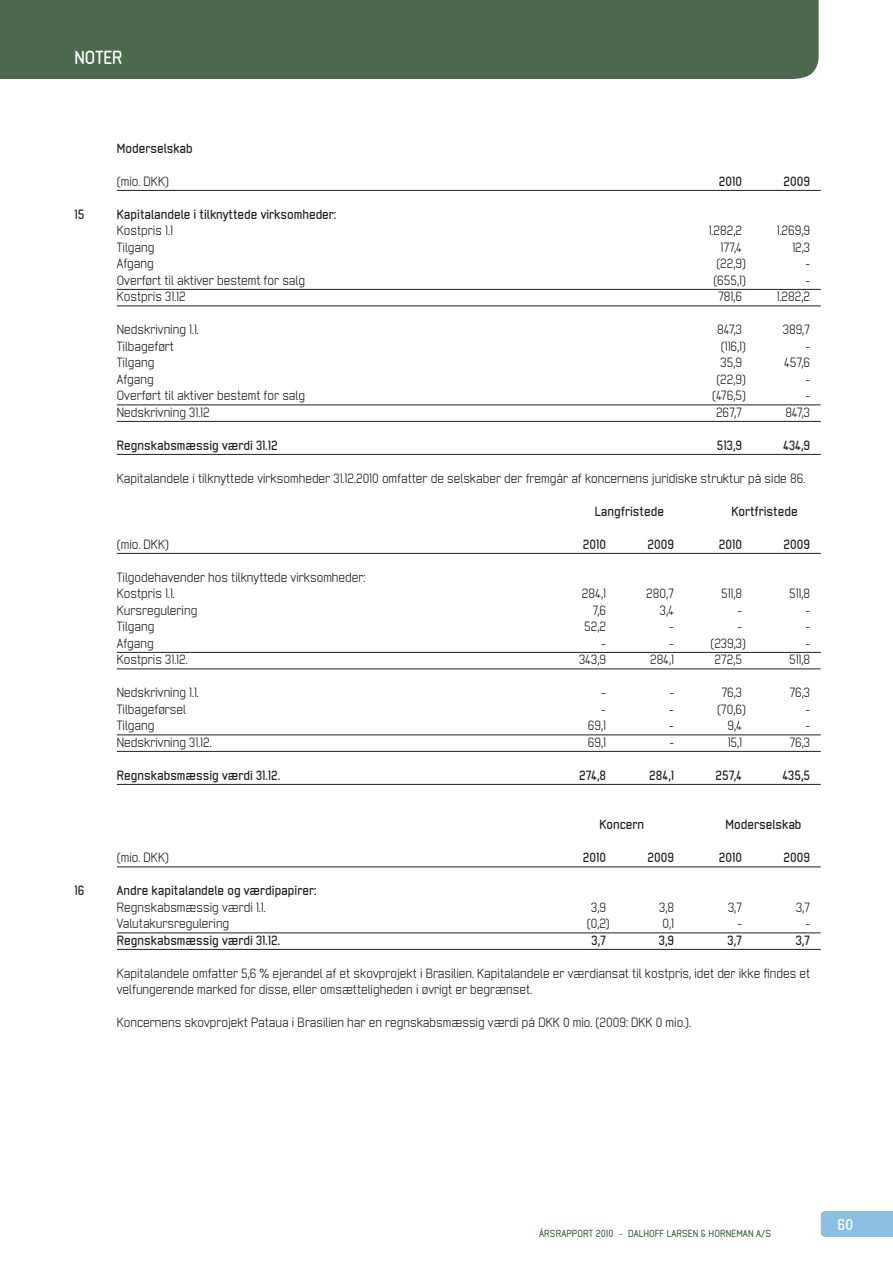
<style>
.page{position:relative;width:893px;height:1263px;background:#fff}
.page>*{position:absolute;margin:0;border:0;box-sizing:border-box;transform-origin:0 0}
.t1{font:700 18px "Neutraliser Sans";color:#fff}
.t2{font:700 15px "Neutraliser Sans";color:#fff}
.t3{font:12.75px/16.5px "Neutraliser Sans";color:#231f20}
.t4{font:700 12.75px "Neutraliser Sans";color:#231f20}
.t5{font:700 9.75px "Neutraliser Sans";letter-spacing:.005em;color:#4c694e}
.s1{font-weight:400}
</style>
<div class="page">
<div style="left:0;top:0;width:818px;height:79px;background:#4c694e"></div>
<div style="left:821px;top:1211px;width:72px;height:26px;background:#8abfe1"></div>
<hr style="left:117px;top:190px;width:704px;height:1px;background:#231f20">
<hr style="left:117px;top:289px;width:704px;height:1px;background:#231f20">
<hr style="left:117px;top:306px;width:704px;height:1px;background:#231f20">
<hr style="left:117px;top:405px;width:704px;height:1px;background:#231f20">
<hr style="left:117px;top:421px;width:704px;height:1px;background:#231f20">
<hr style="left:117px;top:454px;width:704px;height:1px;background:#231f20">
<hr style="left:117px;top:553px;width:704px;height:1px;background:#231f20">
<hr style="left:117px;top:652px;width:704px;height:1px;background:#231f20">
<hr style="left:117px;top:669px;width:704px;height:1px;background:#231f20">
<hr style="left:117px;top:735px;width:704px;height:1px;background:#231f20">
<hr style="left:117px;top:751px;width:704px;height:1px;background:#231f20">
<hr style="left:117px;top:784px;width:704px;height:1px;background:#231f20">
<hr style="left:117px;top:867px;width:704px;height:1px;background:#231f20">
<hr style="left:117px;top:933px;width:704px;height:1px;background:#231f20">
<hr style="left:117px;top:949px;width:704px;height:1px;background:#231f20">
<h1 class="t1" style="left:74px;top:51px;width:50px">NOTER</h1>
<p class="t4" style="left:117px;top:144px;width:77px">Moderselskab</p>
<p class="t3" style="left:117px;top:174px;width:53px">(mio. DKK)</p>
<p class="t4" style="left:719px;top:177px;width:25px">2010</p>
<p class="t4" style="left:783px;top:177px;width:28px">2009</p>
<p class="t4" style="left:74px;top:210px;width:11px">15</p>
<p class="t4" style="left:117px;top:210px;width:221px">Kapitalandele i tilknyttede virksomheder:</p>
<p class="t3" style="left:117px;top:223px;width:58px">Kostpris 1.1</p>
<p class="t3" style="left:709px;top:223px;width:35px">1.282,2</p>
<p class="t3" style="left:777px;top:223px;width:35px">1.269,9</p>
<p class="t3" style="left:117px;top:240px;width:39px">Tilgang</p>
<p class="t3" style="left:720px;top:240px;width:23px">177,4</p>
<p class="t3" style="left:792px;top:240px;width:19px">12,3</p>
<p class="t3" style="left:117px;top:256px;width:38px">Afgang</p>
<p class="t3" style="left:716px;top:256px;width:31px">(22,9)</p>
<p class="t3" style="left:805px;top:256px;width:6px">-</p>
<p class="t3" style="left:117px;top:273px;width:190px">Overført til aktiver bestemt for salg</p>
<p class="t3" style="left:713px;top:273px;width:34px">(655,1)</p>
<p class="t3" style="left:805px;top:273px;width:6px">-</p>
<p class="t3" style="left:117px;top:289px;width:70px">Kostpris 31.12</p>
<p class="t3" style="left:718px;top:289px;width:25px">781,6</p>
<p class="t3" style="left:777px;top:289px;width:35px">1.282,2</p>
<p class="t3" style="left:117px;top:322px;width:83px">Nedskrivning 1.1.</p>
<p class="t3" style="left:717px;top:322px;width:26px">847,3</p>
<p class="t3" style="left:783px;top:322px;width:29px">389,7</p>
<p class="t3" style="left:117px;top:339px;width:59px">Tilbageført</p>
<p class="t3" style="left:721px;top:339px;width:26px">(116,1)</p>
<p class="t3" style="left:805px;top:339px;width:6px">-</p>
<p class="t3" style="left:117px;top:355px;width:39px">Tilgang</p>
<p class="t3" style="left:720px;top:355px;width:23px">35,9</p>
<p class="t3" style="left:784px;top:355px;width:28px">457,6</p>
<p class="t3" style="left:117px;top:372px;width:38px">Afgang</p>
<p class="t3" style="left:716px;top:372px;width:31px">(22,9)</p>
<p class="t3" style="left:805px;top:372px;width:6px">-</p>
<p class="t3" style="left:117px;top:388px;width:190px">Overført til aktiver bestemt for salg</p>
<p class="t3" style="left:712px;top:388px;width:35px">(476,5)</p>
<p class="t3" style="left:805px;top:388px;width:6px">-</p>
<p class="t3" style="left:117px;top:405px;width:94px">Nedskrivning 31.12</p>
<p class="t3" style="left:716px;top:405px;width:28px">267,7</p>
<p class="t3" style="left:785px;top:405px;width:26px">847,3</p>
<p class="t4" style="left:117px;top:441px;width:162px">Regnskabsmæssig værdi 31.12</p>
<p class="t4" style="left:717px;top:441px;width:27px">513,9</p>
<p class="t4" style="left:783px;top:441px;width:28px">434,9</p>
<p class="t3" style="left:117px;top:471px;width:690px">Kapitalandele i tilknyttede virksomheder 31.12.2010 omfatter de selskaber der fremgår af koncernens juridiske struktur på side 86.</p>
<p class="t4" style="left:595px;top:507px;width:70px">Langfristede</p>
<p class="t4" style="left:731px;top:507px;width:68px">Kortfristede</p>
<p class="t3" style="left:117px;top:537px;width:53px">(mio. DKK)</p>
<p class="t4" style="left:583px;top:540px;width:25px">2010</p>
<p class="t4" style="left:647px;top:540px;width:28px">2009</p>
<p class="t4" style="left:719px;top:540px;width:25px">2010</p>
<p class="t4" style="left:783px;top:540px;width:28px">2009</p>
<p class="t3" style="left:117px;top:570px;width:250px">Tilgodehavender hos tilknyttede virksomheder:<br>Kostpris 1.1.</p>
<p class="t3" style="left:582px;top:586px;width:25px">284,1</p>
<p class="t3" style="left:646px;top:586px;width:29px">280,7</p>
<p class="t3" style="left:721px;top:586px;width:23px">511,8</p>
<p class="t3" style="left:789px;top:586px;width:23px">511,8</p>
<p class="t3" style="left:117px;top:603px;width:82px">Kursregulering</p>
<p class="t3" style="left:592px;top:603px;width:15px">7,6</p>
<p class="t3" style="left:660px;top:603px;width:16px">3,4</p>
<p class="t3" style="left:737px;top:603px;width:6px">-</p>
<p class="t3" style="left:805px;top:603px;width:6px">-</p>
<p class="t3" style="left:117px;top:619px;width:39px">Tilgang</p>
<p class="t3" style="left:584px;top:619px;width:23px">52,2</p>
<p class="t3" style="left:669px;top:619px;width:6px">-</p>
<p class="t3" style="left:737px;top:619px;width:6px">-</p>
<p class="t3" style="left:805px;top:619px;width:6px">-</p>
<p class="t3" style="left:117px;top:636px;width:38px">Afgang</p>
<p class="t3" style="left:601px;top:636px;width:6px">-</p>
<p class="t3" style="left:669px;top:636px;width:6px">-</p>
<p class="t3" style="left:710px;top:636px;width:37px">(239,3)</p>
<p class="t3" style="left:805px;top:636px;width:6px">-</p>
<p class="t3" style="left:117px;top:652px;width:72px">Kostpris 31.12.</p>
<p class="t3" style="left:579px;top:652px;width:28px">343,9</p>
<p class="t3" style="left:650px;top:652px;width:25px">284,1</p>
<p class="t3" style="left:714px;top:652px;width:29px">272,5</p>
<p class="t3" style="left:789px;top:652px;width:23px">511,8</p>
<p class="t3" style="left:117px;top:685px;width:83px">Nedskrivning 1.1.</p>
<p class="t3" style="left:601px;top:685px;width:6px">-</p>
<p class="t3" style="left:669px;top:685px;width:6px">-</p>
<p class="t3" style="left:721px;top:685px;width:22px">76,3</p>
<p class="t3" style="left:789px;top:685px;width:22px">76,3</p>
<p class="t3" style="left:117px;top:702px;width:71px">Tilbageførsel</p>
<p class="t3" style="left:601px;top:702px;width:6px">-</p>
<p class="t3" style="left:669px;top:702px;width:6px">-</p>
<p class="t3" style="left:717px;top:702px;width:30px">(70,6)</p>
<p class="t3" style="left:805px;top:702px;width:6px">-</p>
<p class="t3" style="left:117px;top:718px;width:39px">Tilgang</p>
<p class="t3" style="left:588px;top:718px;width:20px">69,1</p>
<p class="t3" style="left:669px;top:718px;width:6px">-</p>
<p class="t3" style="left:727px;top:718px;width:16px">9,4</p>
<p class="t3" style="left:805px;top:718px;width:6px">-</p>
<p class="t3" style="left:117px;top:735px;width:96px">Nedskrivning 31.12.</p>
<p class="t3" style="left:588px;top:735px;width:20px">69,1</p>
<p class="t3" style="left:669px;top:735px;width:6px">-</p>
<p class="t3" style="left:728px;top:735px;width:16px">15,1</p>
<p class="t3" style="left:789px;top:735px;width:22px">76,3</p>
<p class="t4" style="left:117px;top:771px;width:165px">Regnskabsmæssig værdi 31.12.</p>
<p class="t4" style="left:579px;top:771px;width:28px">274,8</p>
<p class="t4" style="left:649px;top:771px;width:26px">284,1</p>
<p class="t4" style="left:716px;top:771px;width:28px">257,4</p>
<p class="t4" style="left:782px;top:771px;width:29px">435,5</p>
<p class="t4" style="left:600px;top:820px;width:46px">Koncern</p>
<p class="t4" style="left:726px;top:820px;width:77px">Moderselskab</p>
<p class="t3" style="left:117px;top:850px;width:53px">(mio. DKK)</p>
<p class="t4" style="left:583px;top:853px;width:25px">2010</p>
<p class="t4" style="left:647px;top:853px;width:28px">2009</p>
<p class="t4" style="left:719px;top:853px;width:25px">2010</p>
<p class="t4" style="left:783px;top:853px;width:28px">2009</p>
<p class="t4" style="left:74px;top:886px;width:11px">16</p>
<p class="t4" style="left:117px;top:886px;width:201px">Andre kapitalandele og værdipapirer:</p>
<p class="t3" style="left:117px;top:900px;width:150px">Regnskabsmæssig værdi 1.1.</p>
<p class="t3" style="left:591px;top:900px;width:16px">3,9</p>
<p class="t3" style="left:659px;top:900px;width:16px">3,8</p>
<p class="t3" style="left:728px;top:900px;width:16px">3,7</p>
<p class="t3" style="left:796px;top:900px;width:16px">3,7</p>
<p class="t3" style="left:117px;top:916px;width:114px">Valutakursregulering</p>
<p class="t3" style="left:587px;top:916px;width:24px">(0,2)</p>
<p class="t3" style="left:662px;top:916px;width:13px">0,1</p>
<p class="t3" style="left:737px;top:916px;width:6px">-</p>
<p class="t3" style="left:805px;top:916px;width:6px">-</p>
<p class="t4" style="left:117px;top:936px;width:165px">Regnskabsmæssig værdi 31.12.</p>
<p class="t4" style="left:591px;top:936px;width:16px">3,7</p>
<p class="t4" style="left:659px;top:936px;width:17px">3,9</p>
<p class="t4" style="left:727px;top:936px;width:16px">3,7</p>
<p class="t4" style="left:796px;top:936px;width:16px">3,7</p>
<p class="t3" style="left:117px;top:966px;width:695px">Kapitalandele omfatter 5,6 % ejerandel af et skovprojekt i Brasilien. Kapitalandele er værdiansat til kostpris, idet der ikke findes et velfungerende marked for disse, eller omsætteligheden i øvrigt er begrænset.</p>
<p class="t3" style="left:117px;top:1015px;width:576px">Koncernens skovprojekt Pataua i Brasilien har en regnskabsmæssig værdi på DKK 0 mio. (2009: DKK 0 mio.).</p>
<p class="t5" style="left:539px;top:1230px;width:233px">ÅRSRAPPORT 2010 <span class="s1">–</span> DALHOFF LARSEN &amp; HORNEMAN A/S</p>
<p class="t2" style="left:837px;top:1219px;width:17px">60</p>
</div>
